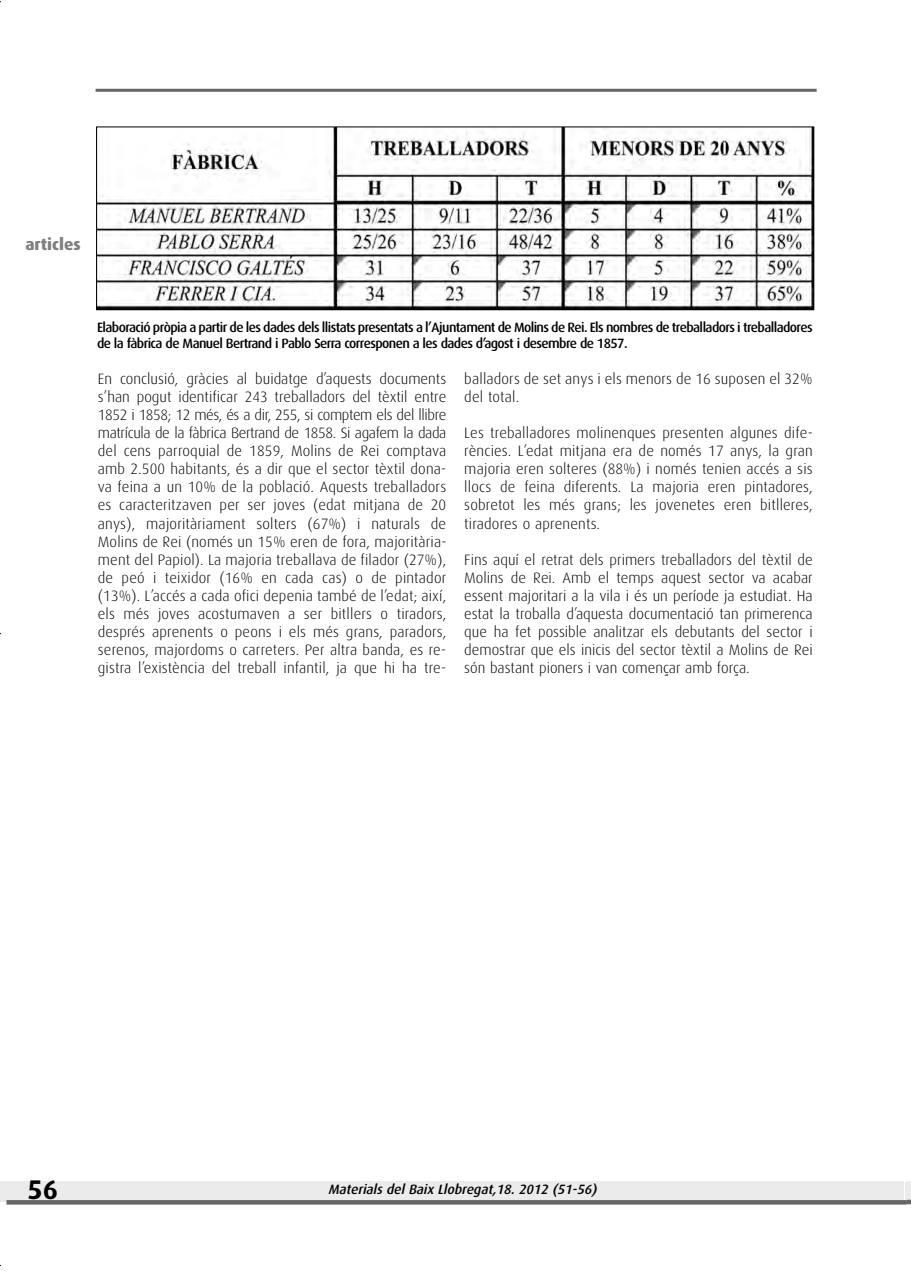
<style>
.page{position:relative;width:911px;height:1273px;background:#fff}
.page>*{position:absolute;margin:0;border:0;box-sizing:border-box;transform-origin:0 0}
.t1{font:700 27px "Dax";color:#000}
.t2{font:800 16.5px "Dax";color:#808080}
.t3{font:300 15px/18px "Dax";letter-spacing:.01em;color:#000;text-align:justify}
.t4{font:500 13.5px/16.2px "Dax";letter-spacing:-.045em;color:#000}
.t5{font:italic 500 13.5px "Dax";color:#000}
</style>
<div class="page">
<div style="left:904px;top:1181px;width:6px;height:21px;background:#ebebeb"></div>
<svg style="left:906px;top:1199px;width:4px;height:4px"></svg>
<div style="left:0;top:1180px;width:903px;height:21px;background:#ebebeb"></div>
<div style="left:6px;top:1199px;width:900px;height:5px;background:#666"></div>
<hr style="left:95px;top:89px;width:721px;height:3px;background:#666">
<img style="left:98px;top:128px;width:713px;height:180px">
<div style="left:96px;top:126px;width:717px;height:184px;border:1px solid #000"></div>
<p class="t2" style="left:25px;top:237px;width:57px">articles</p>
<p class="t4" style="left:97px;top:320px;width:716px">Elaboració pròpia a partir de les dades dels llistats presentats a l’Ajuntament de Molins de Rei. Els nombres de treballadors i treballadores de la fàbrica de Manuel Bertrand i Pablo Serra corresponen a les dades d’agost i desembre de 1857.</p>
<p class="t3" style="left:98px;top:371px;width:350px">En conclusió, gràcies al buidatge d’aquests documents s’han pogut identificar 243 treballadors del tèxtil entre 1852 i 1858; 12 més, és a dir, 255, si comptem els del llibre matrícula de la fàbrica Bertrand de 1858. Si agafem la dada del cens parroquial de 1859, Molins de Rei comptava amb 2.500 habitants, és a dir que el sector tèxtil dona&shy;va feina a un 10% de la població. Aquests treballadors es caracteritzaven per ser joves (edat mitjana de 20 anys), majoritàriament solters (67%) i naturals de Molins de Rei (només un 15% eren de fora, majoritària&shy;ment del Papiol). La majoria treballava de filador (27%), de peó i teixidor (16% en cada cas) o de pintador (13%). L’accés a cada ofici depenia també de l’edat; així, els més joves acostumaven a ser bitllers o tiradors, després aprenents o peons i els més grans, paradors, serenos, majordoms o carreters. Per altra banda, es re&shy;gistra l’existència del treball infantil, ja que hi ha tre-</p>
<p class="t3" style="left:464px;top:371px;width:350px">balladors de set anys i els menors de 16 suposen el 32% del total.</p>
<p class="t3" style="left:464px;top:425px;width:350px">Les treballadores molinenques presenten algunes dife&shy;rències. L’edat mitjana era de només 17 anys, la gran majoria eren solteres (88%) i només tenien accés a sis llocs de feina diferents. La majoria eren pintadores, sobretot les més grans; les jovenetes eren bitlleres, tiradores o aprenents.</p>
<p class="t3" style="left:464px;top:551px;width:350px">Fins aquí el retrat dels primers treballadors del tèxtil de Molins de Rei. Amb el temps aquest sector va acabar essent majoritari a la vila i és un període ja estudiat. Ha estat la troballa d’aquesta documentació tan primerenca que ha fet possible analitzar els debutants del sector i demostrar que els inicis del sector tèxtil a Molins de Rei són bastant pioners i van començar amb força.</p>
<h1 class="t1" style="left:28px;top:1177px;width:32px">56</h1>
<p class="t5" style="left:328px;top:1183px;width:272px">Materials del Baix Llobregat,18. 2012 (51-56)</p>
</div>
